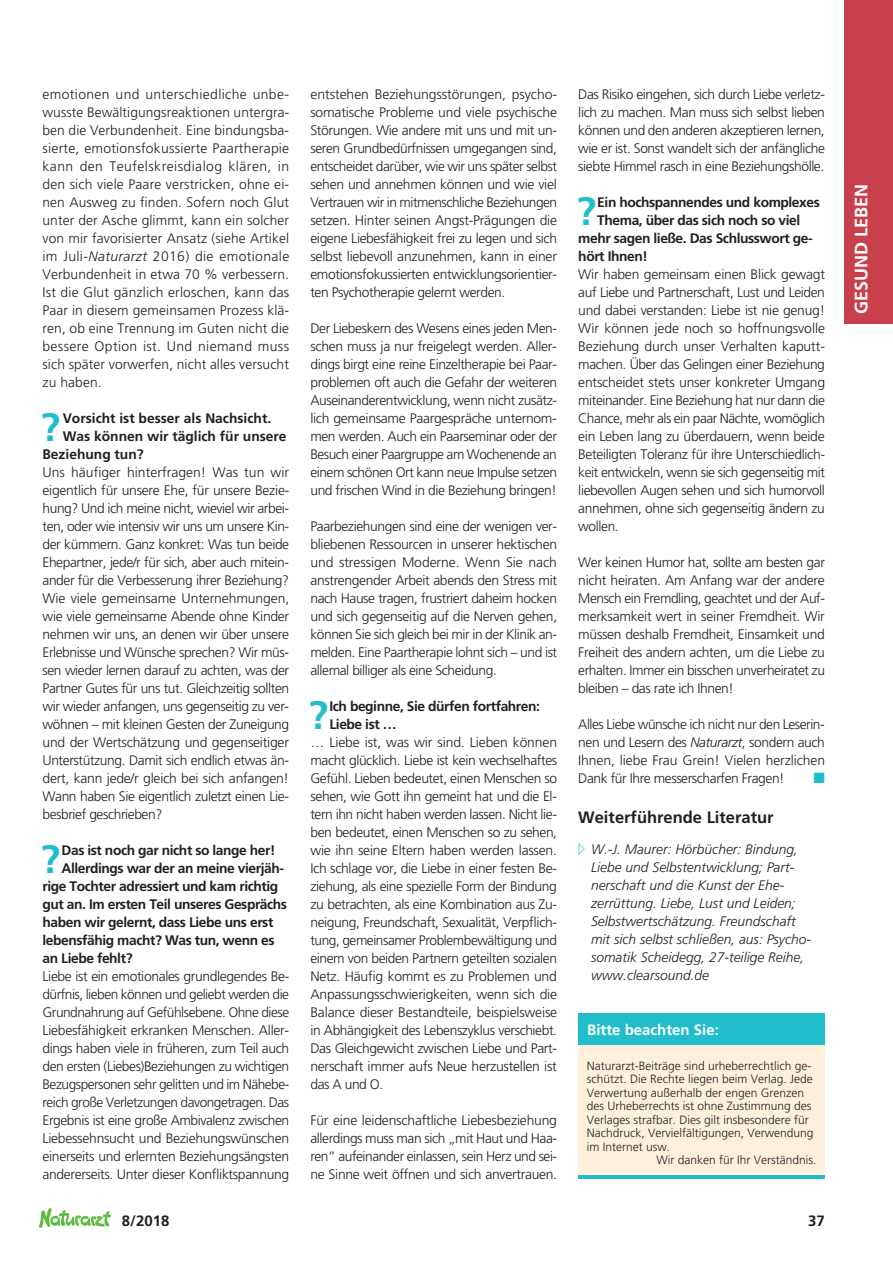
<style>
.page{position:relative;width:893px;height:1263px;background:#fff}
.page>*{position:absolute;margin:0;border:0;box-sizing:border-box;transform-origin:0 0}
.t1{font:700 39.6px "Frutiger";color:#21bdcb}
.t2{font:700 18px "Frutiger";color:#fff}
.t3{font:700 16.5px "Frutiger";color:#231f20}
.t4{font:700 15px "Frutiger";color:#fff}
.t5{font:700 15px "Frutiger";color:#231f20}
.t6{font:300 13.8px/18px "Frutiger";letter-spacing:-.03em;color:#231f20;text-align:justify}
.t7{font:700 13.8px/18px "Frutiger";letter-spacing:-.03em;color:#231f20}
.t8{font:italic 300 13.8px/18px "Frutiger";color:#231f20}
.t9{font:700 13.8px "Frutiger";color:#231f20}
.t10{font:300 12px "Frutiger";color:#231f20}
.s1{font-style:italic}
</style>
<div class="page">
<div style="left:845px;top:0;width:48px;height:323px;background:#c9404d"></div>
<img style="left:40px;top:1208px;width:70px;height:19px">
<div style="left:578px;top:1045px;width:247px;height:134px;background:#fef0db"></div>
<div style="left:578px;top:1013px;width:247px;height:32px;background:#21bdcb"></div>
<hr style="left:578px;top:1176px;width:247px;height:3px;background:#21bdcb">
<p class="t6" style="left:43px;top:85px;width:248px">emotionen und unterschiedliche unbe&shy;wusste Bewältigungsreaktionen untergra&shy;ben die Verbundenheit. Eine bindungsba&shy;sierte, emotionsfokussierte Paartherapie kann den Teufelskreisdialog klären, in den sich viele Paare verstricken, ohne ei&shy;nen Ausweg zu finden. Sofern noch Glut unter der Asche glimmt, kann ein solcher von mir favorisierter Ansatz (siehe Artikel im Juli-<span class="s1">Naturarzt</span> 2016) die emotionale Verbundenheit in etwa 70 % verbessern.<br>Ist die Glut gänzlich erloschen, kann das Paar in diesem gemeinsamen Prozess klä&shy;ren, ob eine Trennung im Guten nicht die bessere Option ist. Und niemand muss sich später vorwerfen, nicht alles versucht zu haben.</p>
<h1 class="t1" style="left:41px;top:404px;width:21px">?</h1>
<p class="t9" style="left:63px;top:410px;width:210px">Vorsicht ist besser als Nachsicht.</p>
<p class="t9" style="left:63px;top:428px;width:225px">Was können wir täglich für unsere</p>
<p class="t9" style="left:43px;top:446px;width:103px">Beziehung tun?</p>
<p class="t6" style="left:43px;top:463px;width:248px">Uns häufiger hinterfragen! Was tun wir eigentlich für unsere Ehe, für unsere Bezie&shy;hung? Und ich meine nicht, wieviel wir arbei&shy;ten, oder wie intensiv wir uns um unsere Kin&shy;der kümmern. Ganz konkret: Was tun beide Ehepartner, jede/r für sich, aber auch mitein&shy;ander für die Verbesserung ihrer Beziehung?<br>Wie viele gemeinsame Unternehmungen, wie viele gemeinsame Abende ohne Kinder nehmen wir uns, an denen wir über unsere Erlebnisse und Wünsche sprechen? Wir müs&shy;sen wieder lernen darauf zu achten, was der Partner Gutes für uns tut. Gleichzeitig sollten wir wieder anfangen, uns gegenseitig zu ver&shy;wöhnen – mit kleinen Gesten der Zuneigung und der Wertschätzung und gegenseitiger Unterstützung. Damit sich endlich etwas än&shy;dert, kann jede/r gleich bei sich anfangen!<br>Wann haben Sie eigentlich zuletzt einen Lie&shy;besbrief geschrieben?</p>
<h1 class="t1" style="left:41px;top:836px;width:21px">?</h1>
<p class="t7" style="left:62px;top:841px;width:215px">Das ist noch gar nicht so lange her!</p>
<p class="t7" style="left:62px;top:859px;width:224px">Allerdings war der an meine vierjäh-</p>
<p class="t7" style="left:43px;top:877px;width:237px">rige Tochter adressiert und kam richtig</p>
<p class="t7" style="left:43px;top:895px;width:246px">gut an. Im ersten Teil unseres Gesprächs</p>
<p class="t7" style="left:43px;top:913px;width:232px">haben wir gelernt, dass Liebe uns erst</p>
<p class="t7" style="left:43px;top:931px;width:234px">lebensfähig macht? Was tun, wenn es</p>
<p class="t7" style="left:43px;top:949px;width:92px">an Liebe fehlt?</p>
<p class="t6" style="left:43px;top:967px;width:248px">Liebe ist ein emotionales grundlegendes Be&shy;dürfnis, lieben können und geliebt werden die Grundnahrung auf Gefühlsebene. Ohne diese Liebesfähigkeit erkranken Menschen. Aller&shy;dings haben viele in früheren, zum Teil auch den ersten (Liebes)Beziehungen zu wichtigen Bezugspersonen sehr gelitten und im Nähebe&shy;reich große Verletzungen davongetragen. Das Ergebnis ist eine große Ambivalenz zwischen Liebessehnsucht und Beziehungswünschen einerseits und erlernten Beziehungsängsten andererseits. Unter dieser Konfliktspannung</p>
<p class="t6" style="left:310px;top:85px;width:248px">entstehen Beziehungsstörungen, psycho&shy;somatische Probleme und viele psychische Störungen. Wie andere mit uns und mit un&shy;seren Grundbedürfnissen umgegangen sind, entscheidet darüber, wie wir uns später selbst sehen und annehmen können und wie viel Vertrauen wir in mitmenschliche Beziehungen setzen. Hinter seinen Angst-Prägungen die eigene Liebesfähigkeit frei zu legen und sich selbst liebevoll anzunehmen, kann in einer emotionsfokussierten entwicklungsorientier&shy;ten Psychotherapie gelernt werden.</p>
<p class="t6" style="left:310px;top:319px;width:248px">Der Liebeskern des Wesens eines jeden Men&shy;schen muss ja nur freigelegt werden. Aller&shy;dings birgt eine reine Einzeltherapie bei Paar&shy;problemen oft auch die Gefahr der weiteren Auseinanderentwicklung, wenn nicht zusätz&shy;lich gemeinsame Paargespräche unternom&shy;men werden. Auch ein Paarseminar oder der Besuch einer Paargruppe am Wochenende an einem schönen Ort kann neue Impulse setzen und frischen Wind in die Beziehung bringen!</p>
<p class="t6" style="left:310px;top:517px;width:248px">Paarbeziehungen sind eine der wenigen ver&shy;bliebenen Ressourcen in unserer hektischen und stressigen Moderne. Wenn Sie nach anstrengender Arbeit abends den Stress mit nach Hause tragen, frustriert daheim hocken und sich gegenseitig auf die Nerven gehen, können Sie sich gleich bei mir in der Klinik an&shy;melden. Eine Paartherapie lohnt sich – und ist allemal billiger als eine Scheidung.</p>
<h1 class="t1" style="left:308px;top:692px;width:21px">?</h1>
<p class="t7" style="left:329px;top:697px;width:212px">Ich beginne, Sie dürfen fortfahren:<br>Liebe ist …</p>
<p class="t6" style="left:310px;top:733px;width:248px">… Liebe ist, was wir sind. Lieben können macht glücklich. Liebe ist kein wechselhaftes Gefühl. Lieben bedeutet, einen Menschen so sehen, wie Gott ihn gemeint hat und die El&shy;tern ihn nicht haben werden lassen. Nicht lie&shy;ben bedeutet, einen Menschen so zu sehen, wie ihn seine Eltern haben werden lassen.<br>Ich schlage vor, die Liebe in einer festen Be&shy;ziehung, als eine spezielle Form der Bindung zu betrachten, als eine Kombination aus Zu&shy;neigung, Freundschaft, Sexualität, Verpflich&shy;tung, gemeinsamer Problembewältigung und einem von beiden Partnern geteilten sozialen Netz. Häufig kommt es zu Problemen und Anpassungsschwierigkeiten, wenn sich die Balance dieser Bestandteile, beispielsweise in Abhängigkeit des Lebenszyklus verschiebt.<br>Das Gleichgewicht zwischen Liebe und Part&shy;nerschaft immer aufs Neue herzustellen ist das A und O.</p>
<p class="t6" style="left:310px;top:1111px;width:248px">Für eine leidenschaftliche Liebesbeziehung allerdings muss man sich „mit Haut und Haa&shy;ren“ aufeinander einlassen, sein Herz und sei&shy;ne Sinne weit öffnen und sich anvertrauen.</p>
<p class="t6" style="left:578px;top:85px;width:248px">Das Risiko eingehen, sich durch Liebe verletz&shy;lich zu machen. Man muss sich selbst lieben können und den anderen akzeptieren lernen, wie er ist. Sonst wandelt sich der anfängliche siebte Himmel rasch in eine Beziehungshölle.</p>
<h1 class="t1" style="left:576px;top:188px;width:21px">?</h1>
<p class="t7" style="left:597px;top:193px;width:224px">Ein hochspannendes und kom plexes</p>
<p class="t7" style="left:597px;top:211px;width:204px">Thema, über das sich noch so viel</p>
<p class="t7" style="left:578px;top:229px;width:236px">mehr sagen ließe. Das Schlusswort ge-</p>
<p class="t7" style="left:578px;top:247px;width:71px">hört Ihnen!</p>
<p class="t6" style="left:578px;top:265px;width:248px">Wir haben gemeinsam einen Blick gewagt auf Liebe und Partnerschaft, Lust und Leiden und dabei verstanden: Liebe ist nie genug!<br>Wir können jede noch so hoffnungsvolle Beziehung durch unser Verhalten kaputt&shy;machen. Über das Gelingen einer Beziehung entscheidet stets unser konkreter Umgang miteinander. Eine Beziehung hat nur dann die Chance, mehr als ein paar Nächte, womöglich ein Leben lang zu überdauern, wenn beide Beteiligten Toleranz für ihre Unterschiedlich&shy;keit entwickeln, wenn sie sich gegenseitig mit liebevollen Augen sehen und sich humorvoll annehmen, ohne sich gegenseitig ändern zu wollen.</p>
<p class="t6" style="left:578px;top:553px;width:248px">Wer keinen Humor hat, sollte am besten gar nicht heiraten. Am Anfang war der andere Mensch ein Fremdling, geachtet und der Auf&shy;merksamkeit wert in seiner Fremdheit. Wir müssen deshalb Fremdheit, Einsamkeit und Freiheit des andern achten, um die Liebe zu erhalten. Immer ein bisschen unverheiratet zu bleiben – das rate ich Ihnen!</p>
<p class="t6" style="left:578px;top:715px;width:248px">Alles Liebe wünsche ich nicht nur den Leserin&shy;nen und Lesern des <span class="s1">Naturarzt</span>, sondern auch Ihnen, liebe Frau Grein! Vielen herzlichen Dank für Ihre messerscharfen Fragen!</p>
<p class="t3" style="left:578px;top:808px;width:197px">Weiterführende Literatur</p>
<p class="t8" style="left:591px;top:840px;width:222px">W.-J. Maurer: Hörbücher: Bindung, Liebe und Selbstentwicklung; Part&shy;nerschaft und die Kunst der Ehe&shy;zerrüttung. Liebe, Lust und Leiden; Selbstwertschätzung. Freundschaft mit sich selbst schließen, aus: Psycho&shy;somatik Scheidegg, 27-teilige Reihe, www.clearsound.de</p>
<p class="t4" style="left:587px;top:1021px;width:133px">Bitte beachten Sie:</p>
<p class="t10" style="left:587px;top:1058px;width:226px">Naturarzt-Beiträge sind urheberrechtlich ge-</p>
<p class="t10" style="left:587px;top:1072px;width:228px">schützt. Die Rechte liegen beim Verlag. Jede</p>
<p class="t10" style="left:587px;top:1085px;width:219px">Verwertung außerhalb der engen Grenzen</p>
<p class="t10" style="left:587px;top:1099px;width:226px">des Urheberrechts ist ohne Zustimmung des</p>
<p class="t10" style="left:587px;top:1112px;width:224px">Verlages strafbar. Dies gilt insbesondere für</p>
<p class="t10" style="left:587px;top:1126px;width:228px">Nachdruck, Vervielfältigungen, Verwendung</p>
<p class="t10" style="left:587px;top:1139px;width:85px">im Internet usw.</p>
<p class="t10" style="left:656px;top:1153px;width:162px">Wir danken für Ihr Verständnis.</p>
<p class="t5" style="left:122px;top:1212px;width:49px">8/2018</p>
<p class="t5" style="left:808px;top:1212px;width:18px">37</p>
<h2 class="t2" style="left:851px;top:314px;width:132px;rotate:-90deg">GESUND LEBEN</h2>
</div>
